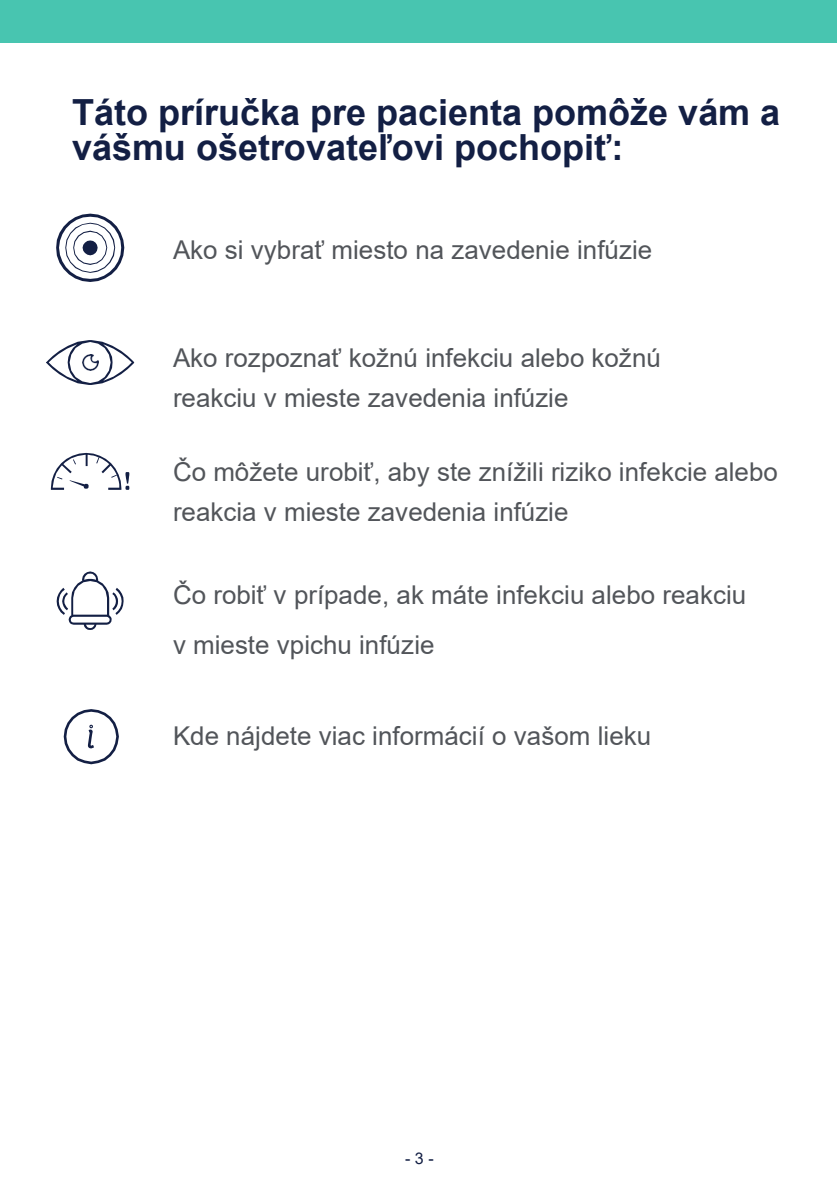
<style>
.page{position:relative;width:838px;height:1190px;background:#fff}
.page>*{position:absolute;margin:0;border:0;box-sizing:border-box;transform-origin:0 0}
.t1{font:700 36px/35px "Arial";color:#131f44}
.t2{font:26px/39.8px "Arial";color:#52555a}
.t3{font:16px "Arial";color:#131f44}
</style>
<div class="page">
<div style="left:0;top:0;width:837px;height:42px;background:#48c5b0"></div>
<svg style="left:56px;top:214px;width:68px;height:68px"></svg>
<svg style="left:46px;top:340px;width:88px;height:45px"></svg>
<img style="left:82px;top:354px;width:16px;height:17px">
<svg style="left:57px;top:571px;width:67px;height:59px"></svg>
<svg style="left:51px;top:453px;width:78px;height:37px"></svg>
<svg style="left:63px;top:709px;width:56px;height:56px"></svg>
<h1 class="t1" style="left:72px;top:95px;width:710px">Táto príručka pre pacienta pomôže vám a vášmu ošetrovateľovi pochopiť:</h1>
<p class="t2" style="left:173px;top:230px;width:481px">Ako si vybrať miesto na zavedenie infúzie</p>
<p class="t2" style="left:173px;top:338px;width:489px">Ako rozpoznať kožnú infekciu alebo kožnú reakciu v mieste zavedenia infúzie</p>
<p class="t2" style="left:173px;top:452px;width:607px">Čo môžete urobiť, aby ste znížili riziko infekcie alebo reakcia v mieste zavedenia infúzie</p>
<p class="t2" style="left:173px;top:575px;width:575px">Čo robiť v prípade, ak máte infekciu alebo reakciu</p>
<p class="t2" style="left:173px;top:625px;width:263px">v mieste vpichu infúzie</p>
<p class="t2" style="left:173px;top:716px;width:480px">Kde nájdete viac informácií o vašom lieku</p>
<p class="t3" style="left:405px;top:1150px;width:30px">- 3 -</p>
</div>
